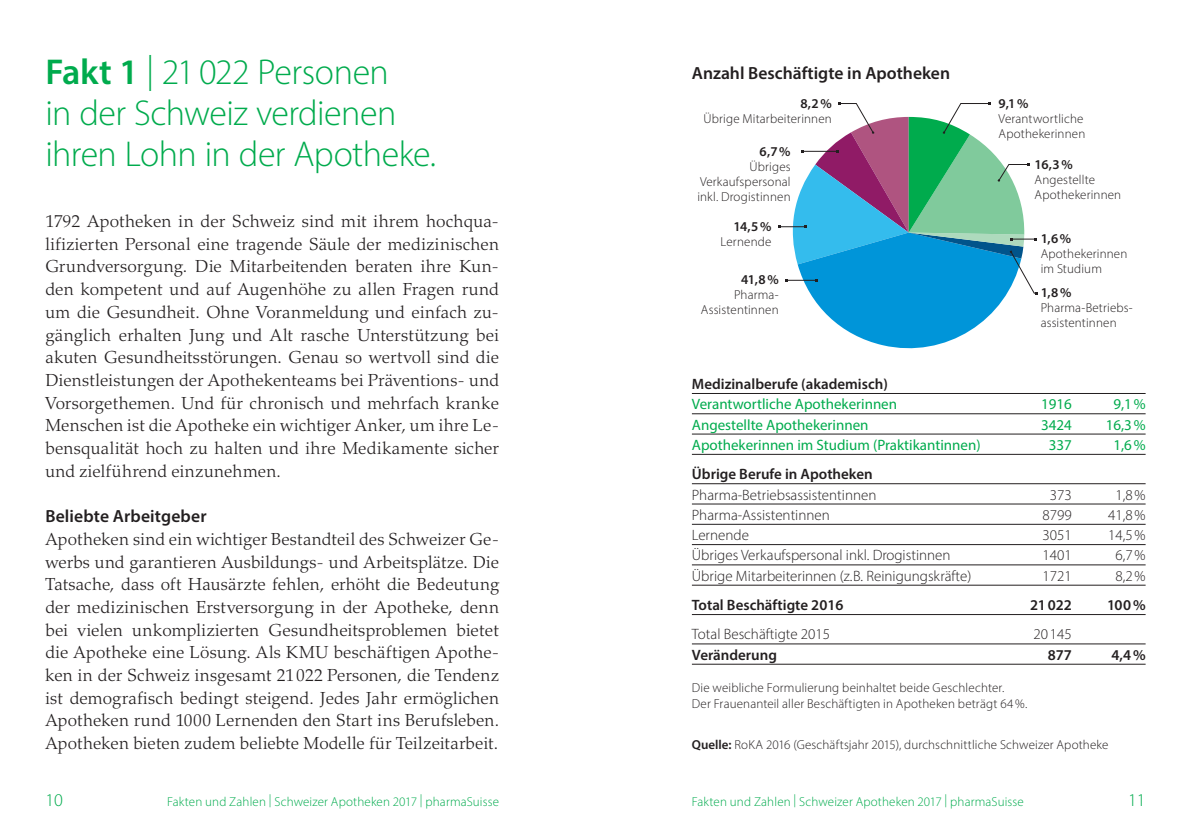
<style>
.page{position:relative;width:1191px;height:840px;background:#fff}
.page>*{position:absolute;margin:0;border:0;box-sizing:border-box;transform-origin:0 0}
.Titel{font:300 36px/41px "Myriad Pro";letter-spacing:-.015em;color:#00ab4d}
.t1{font:300 18px "Myriad Pro";color:#00ab4d}
.Untertitel{font:600 17.6px "Myriad Pro";color:#231f20}
.Lauftext_Serif{font:300 17.4px/22.6px "Palatino LT Std";letter-spacing:.01em;color:#231f20;text-align:justify}
.t2{font:300 15px "Myriad Pro";color:#231f20}
.t3{font:15px "Myriad Pro";color:#00ab4d}
.t4{font:600 15px "Myriad Pro";color:#231f20}
.t5{font:600 13.6px "Myriad Pro";color:#231f20}
.Quelle{font:300 13px/15px "Myriad Pro";letter-spacing:.01em;color:#231f20}
.t6{font:300 13px "Myriad Pro";letter-spacing:.01em;color:#00ab4d}
.s1{font-weight:600}
</style>
<div class="page">
<hr style="left:692px;top:393px;width:453px;height:1px;background:#231f20">
<hr style="left:692px;top:413px;width:453px;height:1px;background:#231f20">
<hr style="left:692px;top:433px;width:453px;height:1px;background:#231f20">
<hr style="left:692px;top:454px;width:453px;height:1px;background:#231f20">
<hr style="left:692px;top:483px;width:453px;height:1px;background:#231f20">
<hr style="left:692px;top:503px;width:453px;height:1px;background:#231f20">
<hr style="left:692px;top:523px;width:453px;height:1px;background:#231f20">
<hr style="left:692px;top:544px;width:453px;height:1px;background:#231f20">
<hr style="left:692px;top:564px;width:453px;height:1px;background:#231f20">
<hr style="left:692px;top:584px;width:453px;height:1px;background:#231f20">
<hr style="left:692px;top:614px;width:453px;height:1px;background:#231f20">
<hr style="left:692px;top:643px;width:453px;height:1px;background:#231f20">
<hr style="left:692px;top:663px;width:453px;height:1px;background:#231f20">
<svg style="left:779px;top:102px;width:258px;height:247px"></svg>
<p class="Titel" style="left:45px;top:51px;width:392px"><span class="s1">Fakt 1</span> | 21 022 Personen<br>in der Schweiz verdienen ihren Lohn in der Apotheke.</p>
<p class="Lauftext_Serif" style="left:45px;top:210px;width:455px">1792 Apotheken in der Schweiz sind mit ihrem hochqua&shy;lifizierten Personal eine tragende Säule der medizinischen Grundversorgung. Die Mitarbeitenden beraten ihre Kun&shy;den kompetent und auf Augenhöhe zu allen Fragen rund um die Gesundheit. Ohne Voranmeldung und einfach zu&shy;gänglich erhalten Jung und Alt rasche Unterstützung bei akuten Gesundheitsstörungen. Genau so wertvoll sind die Dienstleistungen der Apothekenteams bei Präventions- und Vorsorgethemen. Und für chronisch und mehrfach kranke Menschen ist die Apotheke ein wichtiger Anker, um ihre Le&shy;bensqualität hoch zu halten und ihre Medikamente sicher und zielführend einzunehmen.</p>
<p class="Untertitel" style="left:45px;top:504px;width:163px">Beliebte Arbeitgeber</p>
<p class="Lauftext_Serif" style="left:45px;top:527px;width:455px">Apotheken sind ein wichtiger Bestandteil des Schweizer Ge&shy;werbs und garantieren Ausbildungs- und Arbeitsplätze. Die Tatsache, dass oft Hausärzte fehlen, erhöht die Bedeutung der medizinischen Erstversorgung in der Apotheke, denn bei vielen unkomplizierten Gesundheitsproblemen bietet die Apotheke eine Lösung. Als KMU beschäftigen Apothe&shy;ken in der Schweiz insgesamt 21022 Personen, die Tendenz ist demografisch bedingt steigend. Jedes Jahr ermöglichen Apotheken rund 1000 Lernenden den Start ins Berufsleben.<br>Apotheken bieten zudem beliebte Modelle für Teilzeitarbeit.</p>
<p class="Untertitel" style="left:692px;top:62px;width:260px">Anzahl Beschäftigte in Apotheken</p>
<p class="t5" style="left:800px;top:95px;width:33px">8,2 %</p>
<p class="Quelle" style="left:703px;top:111px;width:130px">Übrige Mitarbeiterinnen</p>
<p class="t5" style="left:759px;top:143px;width:32px">6,7 %</p>
<p class="Quelle" style="left:697px;top:159px;width:95px;text-align:justify;text-indent:52px">Übriges Verkaufspersonal inkl. Drogistinnen</p>
<p class="t5" style="left:733px;top:218px;width:40px">14,5 %</p>
<p class="Quelle" style="left:720px;top:234px;width:52px">Lernende</p>
<p class="t5" style="left:741px;top:270px;width:39px">41,8 %</p>
<p class="Quelle" style="left:701px;top:287px;width:79px;text-align:right">Pharma-<br>Assistentinnen</p>
<p class="t5" style="left:998px;top:95px;width:31px">9,1 %</p>
<p class="Quelle" style="left:998px;top:111px;width:88px">Verantwortliche<br>Apothekerinnen</p>
<p class="t5" style="left:1034px;top:155px;width:40px">16,3 %</p>
<p class="Quelle" style="left:1034px;top:172px;width:88px">Angestellte<br>Apothekerinnen</p>
<p class="t5" style="left:1040px;top:230px;width:32px">1,6 %</p>
<p class="Quelle" style="left:1040px;top:246px;width:88px">Apothekerinnen im Studium</p>
<p class="t5" style="left:1040px;top:283px;width:32px">1,8 %</p>
<p class="Quelle" style="left:1040px;top:300px;width:93px">Pharma-Betriebs&shy;assistentinnen</p>
<p class="t4" style="left:692px;top:374px;width:197px">Medizinalberufe (akademisch)</p>
<p class="t3" style="left:692px;top:395px;width:207px">Verantwortliche Apothekerinnen</p>
<p class="t3" style="left:1041px;top:395px;width:32px">1916</p>
<p class="t3" style="left:1113px;top:395px;width:34px">9,1 %</p>
<p class="t3" style="left:692px;top:415px;width:178px">Angestellte Apothekerinnen</p>
<p class="t3" style="left:1041px;top:415px;width:32px">3424</p>
<p class="t3" style="left:1105px;top:415px;width:41px">16,3 %</p>
<p class="t3" style="left:692px;top:435px;width:290px">Apothekerinnen im Studium (Praktikantinnen)</p>
<p class="t3" style="left:1048px;top:435px;width:25px">337</p>
<p class="t3" style="left:1113px;top:435px;width:34px">1,6 %</p>
<p class="t4" style="left:692px;top:464px;width:182px">Übrige Berufe in Apotheken</p>
<p class="t2" style="left:692px;top:485px;width:186px">Pharma-Betriebs assistentinnen</p>
<p class="t2" style="left:1050px;top:485px;width:23px">373</p>
<p class="t2" style="left:1115px;top:485px;width:32px">1,8 %</p>
<p class="t2" style="left:692px;top:505px;width:139px">Pharma-Assistentinnen</p>
<p class="t2" style="left:1042px;top:505px;width:31px">8799</p>
<p class="t2" style="left:1108px;top:505px;width:39px">41,8 %</p>
<p class="t2" style="left:692px;top:525px;width:59px">Lernende</p>
<p class="t2" style="left:1042px;top:525px;width:31px">3051</p>
<p class="t2" style="left:1108px;top:525px;width:39px">14,5 %</p>
<p class="t2" style="left:692px;top:546px;width:260px">Übriges Verkaufspersonal inkl. Drogistinnen</p>
<p class="t2" style="left:1042px;top:546px;width:31px">1401</p>
<p class="t2" style="left:1115px;top:546px;width:32px">6,7 %</p>
<p class="t2" style="left:692px;top:566px;width:281px">Übrige Mitarbeiterinnen (z. B. Reinigungskräfte)</p>
<p class="t2" style="left:1042px;top:566px;width:31px">1721</p>
<p class="t2" style="left:1115px;top:566px;width:32px">8,2 %</p>
<p class="t4" style="left:692px;top:595px;width:153px">Total Beschäftigte 2016</p>
<p class="t4" style="left:1030px;top:595px;width:43px">21 022</p>
<p class="t4" style="left:1107px;top:595px;width:40px">100 %</p>
<p class="t2" style="left:692px;top:625px;width:140px">Total Beschäftigte 2015</p>
<p class="t2" style="left:1033px;top:625px;width:40px">20 145</p>
<p class="t4" style="left:692px;top:644px;width:87px">Veränderung</p>
<p class="t4" style="left:1047px;top:644px;width:26px">877</p>
<p class="t4" style="left:1111px;top:644px;width:36px">4,4 %</p>
<p class="Quelle" style="left:692px;top:679px;width:337px;line-height:16px">Die weibliche Formulierung beinhaltet beide Geschlechter.<br>Der Frauenanteil aller Beschäftigten in Apotheken beträgt 64%.</p>
<p class="Quelle" style="left:692px;top:736px;width:418px"><span class="s1">Quelle:</span> RoKA 2016 (Geschäftsjahr 2015), durchschnittliche Schweizer Apotheke</p>
<p class="t1" style="left:45px;top:788px;width:19px">10</p>
<p class="t6" style="left:167px;top:793px;width:333px">Fakten und Zahlen | Schweizer Apotheken 2017 | pharmaSuisse</p>
<p class="t6" style="left:692px;top:793px;width:333px">Fakten und Zahlen | Schweizer Apotheken 2017 | pharmaSuisse</p>
<p class="t1" style="left:1128px;top:788px;width:19px">11</p>
</div>
